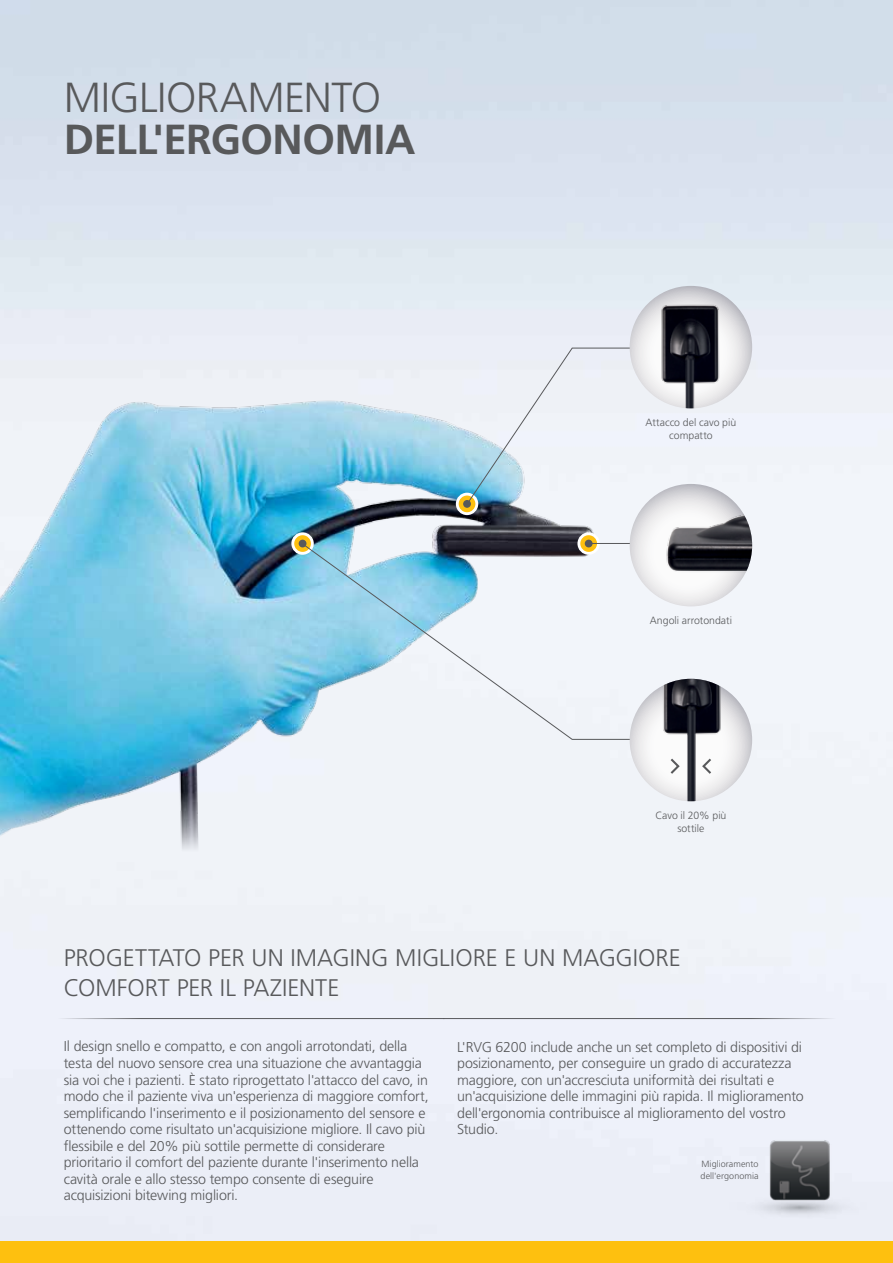
<style>
.page{position:relative;width:893px;height:1263px;background:#fff}
.page>*{position:absolute;margin:0;border:0;box-sizing:border-box;transform-origin:0 0}
.t1{font:700 42px "Frutiger LT Std";letter-spacing:-.015em;color:#58595b}
.t2{font:300 42px "Frutiger LT Std";letter-spacing:-.015em;color:#58595b}
.t3{font:300 24px/30px "Frutiger LT Std";color:#58595b}
.t4{font:300 14.25px/16.5px "Frutiger LT Std";letter-spacing:-.01em;color:#58595b}
.t5{font:300 10.5px/13.5px "Frutiger LT Std";letter-spacing:-.005em;color:#58595b;text-align:center}
.t6{font:300 9px/12px "Frutiger LT Std";letter-spacing:.005em;color:#58595b}
</style>
<div class="page">
<img style="left:0;top:0;width:893px;height:1242px">
<img style="left:0;top:52px;width:893px;height:909px">
<svg style="left:457px;top:494px;width:20px;height:20px"></svg>
<div style="left:456px;top:493px;width:22px;height:22px;border:3px solid #fff;border-radius:50%"></div>
<svg style="left:463px;top:500px;width:8px;height:8px"></svg>
<svg style="left:579px;top:534px;width:19px;height:19px"></svg>
<div style="left:577px;top:532px;width:23px;height:23px;border:3px solid #fff;border-radius:50%"></div>
<div style="left:585px;top:540px;width:8px;height:7px;background:#58595b;border-radius:50%"></div>
<svg style="left:293px;top:534px;width:19px;height:19px"></svg>
<div style="left:291px;top:532px;width:23px;height:23px;border:3px solid #fff;border-radius:50%"></div>
<div style="left:299px;top:540px;width:7px;height:7px;background:#58595b;border-radius:50%"></div>
<svg style="left:466px;top:347px;width:219px;height:158px"></svg>
<svg style="left:302px;top:543px;width:383px;height:197px"></svg>
<img style="left:630px;top:286px;width:122px;height:122px;border-radius:61px">
<img style="left:630px;top:679px;width:122px;height:122px;border-radius:61px">
<hr style="left:587px;top:543px;width:43px;height:1px;background:#58595b">
<svg style="left:668px;top:756px;width:13px;height:20px"></svg>
<svg style="left:701px;top:756px;width:12px;height:20px"></svg>
<img style="left:630px;top:484px;width:122px;height:123px;border-radius:61px">
<img style="left:720px;top:1195px;width:159px;height:30px">
<hr style="left:54px;top:1018px;width:390px;height:1px;background:#58595b">
<hr style="left:443px;top:1018px;width:396px;height:1px;background:#58595b">
<div style="left:0;top:1242px;width:893px;height:21px;background:#fec00f"></div>
<img style="left:769px;top:1138px;width:62px;height:63px">
<h1 class="t2" style="left:64px;top:74px;width:319px">M ig lioramento</h1>
<h1 class="t1" style="left:64px;top:115px;width:353px">DELL'ERGONOMIA</h1>
<p class="t5" style="left:646px;top:416px;width:92px">Attacco del cavo più compatto</p>
<p class="t5" style="left:650px;top:614px;width:84px">Angoli arrotondati</p>
<p class="t5" style="left:655px;top:808px;width:73px">Cavo il 20% più sottile</p>
<h2 class="t3" style="left:64px;top:943px;width:619px">Progettato per un imag ing mig liore e un magg iore comfort per il paziente</h2>
<p class="t4" style="left:64px;top:1038px;width:366px">I l design snello e compatto, e con angoli arrotondati, della testa del nuovo sensore crea una situazione che avvantaggia sia voi che i pazienti. È stato riprogettato l'attacco del cavo, in modo che il paziente viva un'esperienza di maggiore comfort, semplificando l'inserimento e il posizionamento del sensore e ottenendo come risultato un'acquisizione migliore. I l cavo più flessibile e del 20% più sottile permette di considerare prioritario il comfort del paziente durante l'inserimento nella cavità orale e allo stesso tempo consente di eseguire acquisizioni bitewing migliori.</p>
<p class="t4" style="left:457px;top:1038px;width:348px">L'RVG 6200 include anche un set completo di dispositivi di posizionamento, per conseguire un grado di accuratezza maggiore, con un'accresciuta uniformità dei risultati e un'acquisizione delle immagini più rapida. I l miglioramento dell'ergonomia contribuisce al miglioramento del vostro Studio.</p>
<p class="t6" style="left:701px;top:1158px;width:59px">M iglioramento dell'ergonomia</p>
</div>
